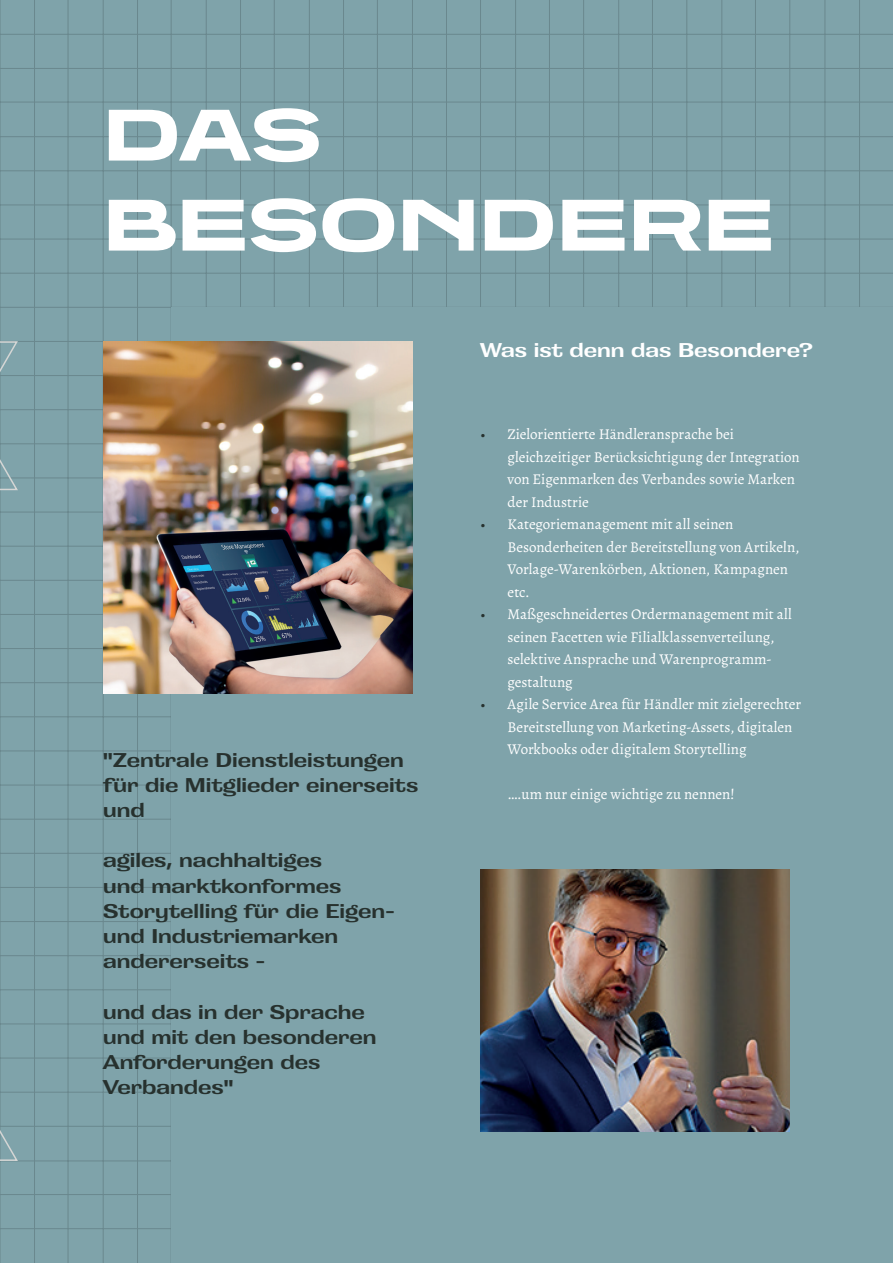
<style>
.page{position:relative;width:893px;height:1263px;background:#7fa3aa}
.page>*{position:absolute;margin:0;border:0;box-sizing:border-box;transform-origin:0 0}
.t1{font:75px/90px "Tussilago Hv";letter-spacing:-.01em;color:#fff}
.t2{font:600 expanded 21px/25.2px "Grange";color:#27312e}
.t3{font:600 expanded 21px "Grange";color:#fff}
.t4{font:15px/22.5px "Alegreya";color:#fff}
.s1{color:#27312e}
</style>
<div class="page">
<img style="left:103px;top:341px;width:309px;height:352px">
<img style="left:480px;top:870px;width:310px;height:261px">
<svg style="left:0;top:1011px;width:19px;height:151px"></svg>
<svg style="left:0;top:340px;width:19px;height:152px"></svg>
<h1 class="t1" style="left:103px;top:87px;width:673px">DAS<br>BESONDERE</h1>
<h2 class="t2" style="left:103px;top:747px;width:317px">"Zentrale Dienstleistungen für die Mitglieder einerseits und</h2>
<h2 class="t2" style="left:103px;top:847px;width:293px">agiles, nachhaltiges<br>und marktkonformes<br>Storytelling für die Eigen&shy;und Industriemarken andererseits -</h2>
<h2 class="t2" style="left:103px;top:999px;width:275px">und das in der Sprache und mit den besonderen<br>Anforderungen des<br>Verbandes"</h2>
<h2 class="t3" style="left:480px;top:338px;width:334px">Was ist denn das Besondere?</h2>
<p class="t4" style="left:507px;top:423px;width:294px;text-indent:-27px"><span class="s1">•</span> Zielorientierte Händleransprache bei gleichzeitiger Berücksichtigung der Integration von Eigenmarken des Verbandes sowie Marken der Industrie</p>
<p class="t4" style="left:507px;top:513px;width:293px;text-indent:-27px"><span class="s1">•</span> Kategoriemanagement mit all seinen Besonderheiten der Bereitstellung von Artikeln, Vorlage-Warenkörben, Aktionen, Kampagnen etc.</p>
<p class="t4" style="left:507px;top:603px;width:286px;text-indent:-27px"><span class="s1">•</span> Maßgeschneidertes Ordermanagement mit all seinen Facetten wie Filialklassenverteilung, selektive Ansprache und Warenprogramm&shy;gestaltung</p>
<p class="t4" style="left:507px;top:693px;width:295px;text-indent:-27px"><span class="s1">•</span> Agile Service Area für Händler mit zielgerechter<br>Bereitstellung von Marketing-Assets, digitalen<br>Workbooks oder digitalem Storytelling</p>
<p class="t4" style="left:507px;top:783px;width:229px">….um nur einige wichtige zu nennen!</p>
</div>
